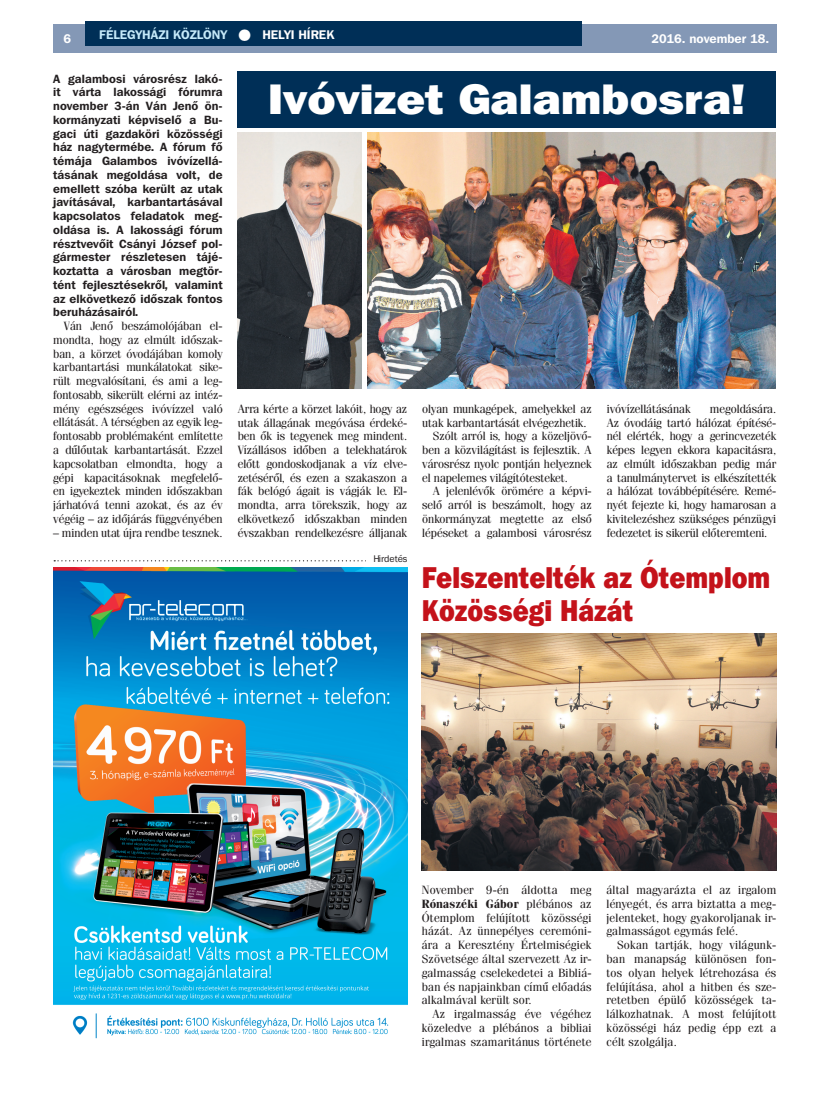
<style>
.page{position:relative;width:833px;height:1099px;background:#fff}
.page>*{position:absolute;margin:0;border:0;box-sizing:border-box;transform-origin:0 0}
.t1{font:42.5px "Franklin Gothic Hv PFL";color:#fff;scale:1.1 1}
.t2{font:30px/32.5px "Franklin Gothic Hv PFL";color:#c4121a;scale:.87 1}
.t3{font:700 12.5px "Franklin Gothic PFL";color:#c6eafa}
.t4{font:700 12.5px "Franklin Gothic PFL";color:#fff}
.t5{font:11.88px/13.8px "Fenice PFL";color:#231f20;text-align:justify}
.t6{font:700 11.88px/13.8px "Franklin Gothic PFL";letter-spacing:.01em;color:#231f20;text-align:justify}
.t7{font:10px "Franklin Gothic PFL";color:#231f20}
.s1{color:#fff}
.s2{font-weight:700}
</style>
<div class="page">
<div style="left:53px;top:25px;width:723px;height:28px;background:#8498b6"></div>
<div style="left:85px;top:21px;width:496px;height:25px;background:#002f57"></div>
<img style="left:238px;top:133px;width:123px;height:255px">
<img style="left:367px;top:133px;width:409px;height:255px">
<img style="left:422px;top:634px;width:354px;height:236px">
<div style="left:238px;top:71px;width:538px;height:57px;background:#002f57"></div>
<svg style="left:54px;top:560px;width:312px;height:1px"></svg>
<img style="left:53px;top:567px;width:354px;height:472px">
<p class="t3" style="left:99px;top:26px;width:236px">FÉLEGYHÁZI KÖZLÖNY <span class="s1">● HELYI HÍREK</span></p>
<p class="t4" style="left:651px;top:31px;width:119px">2016. november 18.</p>
<p class="t4" style="left:64px;top:31px;width:9px">6</p>
<p class="t6" style="left:53px;top:71px;width:171px">A galambosi városrész lakó&shy;it várta lakossági fórumra november 3-án Ván Jenő ön&shy;kormányzati képviselő a Bu&shy;gaci úti gazdaköri közösségi ház nagytermébe. A fórum fő témája Galambos ivóvízellá&shy;tásának megoldása volt, de emellett szóba került az utak javításával, karbantartásával kapcsolatos feladatok meg&shy;oldása is. A lakossági fórum résztvevőit Csányi József pol&shy;gármester részletesen tájé&shy;koztatta a városban megtör&shy;tént fejlesztésekről, valamint az elkövetkező időszak fontos beruházásairól.</p>
<p class="t5" style="left:53px;top:319px;width:171px;text-indent:11px">Ván Jenő beszámolójában el&shy;mondta, hogy az elmúlt időszak&shy;ban, a körzet óvodájában komoly karbantartási munkálatokat sike&shy;rült megvalósítani, és ami a leg&shy;fontosabb, sikerült elérni az intéz&shy;mény egészséges ivóvízzel való ellátását. A térségben az egyik leg&shy;fontosabb problémaként említette a dűlőutak karbantartását. Ezzel kapcsolatban elmondta, hogy a gépi kapacitásoknak megfelelő&shy;en igyekeztek minden időszakban járhatóvá tenni azokat, és az év végéig – az időjárás függvényében</p>
<p class="t5" style="left:53px;top:525px;width:171px">– minden utat újra rendbe tesznek.</p>
<h1 class="t1" style="left:268px;top:72px;width:436px">Ivóvizet Galambosra!</h1>
<p class="t5" style="left:238px;top:401px;width:171px">Arra kérte a körzet lakóit, hogy az utak állagának megóvása érdeké&shy;ben ők is tegyenek meg mindent.<br>Vízállásos időben a telekhatárok előtt gondoskodjanak a víz elve&shy;zetéséről, és ezen a szakaszon a fák belógó ágait is vágják le. El&shy;mondta, arra törekszik, hogy az elkövetkező időszakban minden évszakban rendelkezésre álljanak</p>
<p class="t5" style="left:422px;top:401px;width:171px">olyan munkagépek, amelyekkel az</p>
<p class="t5" style="left:607px;top:401px;width:171px;text-indent:103px">megoldására.<br>Az óvodáig tartó hálózat építésé&shy;nél elérték, hogy a gerincvezeték képes legyen ekkora kapacitásra, az elmúlt időszakban pedig már a tanulmánytervet is elkészítették a hálózat továbbépítésére. Remé&shy;nyét fejezte ki, hogy hamarosan a kivitelezéshez szükséges pénzügyi fedezetet is sikerül előteremteni.</p>
<h2 class="t2" style="left:422px;top:560px;width:402px">Felszentelték az Ótemplom<br>Közösségi Házát</h2>
<p class="t5" style="left:607px;top:401px;width:85px">ivóvízellátásának</p>
<p class="t5" style="left:422px;top:415px;width:166px">utak karbantartását elvégezhetik.</p>
<p class="t5" style="left:433px;top:429px;width:160px">Szólt arról is, hogy a közeljövő-</p>
<p class="t5" style="left:422px;top:443px;width:171px">ben a közvilágítást is fejlesztik. A</p>
<p class="t5" style="left:422px;top:456px;width:171px">városrész nyolc pontján helyeznek</p>
<p class="t5" style="left:422px;top:470px;width:147px">el napelemes világítótesteket.</p>
<p class="t5" style="left:433px;top:484px;width:160px">A jelenlévők örömére a képvi-</p>
<p class="t5" style="left:422px;top:498px;width:171px">selő arról is beszámolt, hogy az</p>
<p class="t5" style="left:422px;top:511px;width:171px">önkormányzat megtette az első</p>
<p class="t5" style="left:422px;top:525px;width:171px">lépéseket a galambosi városrész</p>
<p class="t7" style="left:373px;top:552px;width:36px">Hirdetés</p>
<p class="t5" style="left:422px;top:883px;width:171px">November 9-én áldotta meg <span class="s2">Rónaszéki Gábor</span> plébános az Ótemplom felújított közösségi házát. Az ünnepélyes ceremóni&shy;ára a Keresztény Értelmiségiek Szövetsége által szervezett Az ir&shy;galmasság cselekedetei a Bibliá&shy;ban és napjainkban című előadás alkalmával került sor.</p>
<p class="t5" style="left:422px;top:1006px;width:171px;text-indent:11px">Az irgalmasság éve végéhez közeledve a plébános a bibliai irgalmas szamaritánus története</p>
<p class="t5" style="left:606px;top:883px;width:171px">által magyarázta el az irgalom lényegét, és arra biztatta a meg&shy;jelenteket, hogy gyakoroljanak ir&shy;galmasságot egymás felé.</p>
<p class="t5" style="left:606px;top:938px;width:171px;text-indent:11px">Sokan tartják, hogy világunk&shy;ban manapság különösen fon&shy;tos olyan helyek létrehozása és felújítása, ahol a hitben és sze&shy;retetben épülő közösségek ta&shy;lálkozhatnak. A most felújított közösségi ház pedig épp ezt a célt szolgálja.</p>
</div>
